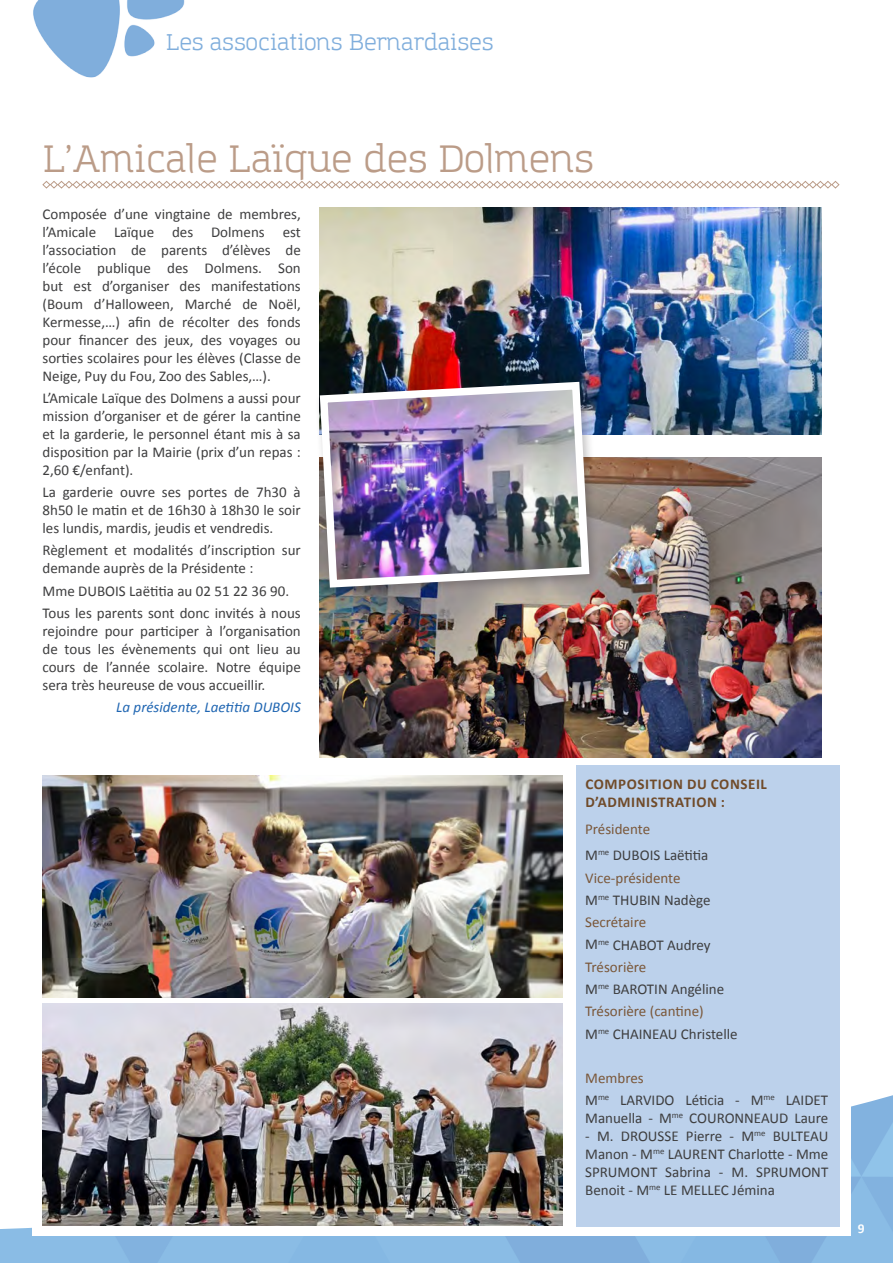
<style>
.page{position:relative;width:893px;height:1263px;background:#fff}
.page>*{position:absolute;margin:0;border:0;box-sizing:border-box;transform-origin:0 0}
.t1{font:37.8px "Amazing Grotesk";color:#bb9c88}
.t2{font:22.5px "Amazing Grotesk";color:#80aedc}
.t3{font:15px/18px "Calibri";color:#3e3e3f;text-align:justify}
.t4{font:15px "Calibri";color:#7a5739}
.t5{font:700 15px/18px "Calibri";letter-spacing:.04em;color:#704b2a}
.t6{font:italic 15px "Calibri";color:#2066b2}
.t7{font:700 13.5px "Calibri";color:#fff}
</style>
<div class="page">
<img style="left:33px;top:0;width:152px;height:78px">
<svg style="left:42px;top:181px;width:798px;height:8px"></svg>
<div style="left:576px;top:765px;width:263px;height:461px;background:#bcd1eb"></div>
<img style="left:43px;top:775px;width:519px;height:222px">
<img style="left:320px;top:457px;width:502px;height:300px">
<img style="left:43px;top:1004px;width:519px;height:222px">
<img style="left:320px;top:207px;width:502px;height:228px">
<div style="left:315px;top:377px;width:286px;height:222px;background:#231f20;opacity:.27"></div>
<img style="left:316px;top:378px;width:277px;height:213px">
<h2 class="t2" style="left:166px;top:29px;width:329px">Les associations Bernardaises</h2>
<p class="t1" style="left:43px;top:136px;width:553px">L’Amicale Laïque des Dolmens</p>
<p class="t3" style="left:43px;top:204px;width:260px">Composée d’une vingtaine de membres, l’Amicale Laïque des Dolmens est l’association de parents d’élèves de l’école publique des Dolmens. Son but est d’organiser des manifestations (Boum d’Halloween, Marché de Noël, Kermesse,…) afin de récolter des fonds pour financer des jeux, des voyages ou sorties scolaires pour les élèves (Classe de Neige, Puy du Fou, Zoo des Sables,…).</p>
<p class="t3" style="left:43px;top:388px;width:260px">L’Amicale Laïque des Dolmens a aussi pour mission d’organiser et de gérer la cantine et la garderie, le personnel étant mis à sa disposition par la Mairie (prix d’un repas :<br>2,60 €/enfant).</p>
<p class="t3" style="left:43px;top:482px;width:260px">La garderie ouvre ses portes de 7h30 à 8h50 le matin et de 16h30 à 18h30 le soir les lundis, mardis, jeudis et vendredis.</p>
<p class="t3" style="left:43px;top:541px;width:260px">Règlement et modalités d’inscription sur demande auprès de la Présidente :</p>
<p class="t3" style="left:43px;top:581px;width:248px">Mme DUBOIS Laëtitia au 02 51 22 36 90.</p>
<p class="t3" style="left:43px;top:603px;width:260px">Tous les parents sont donc invités à nous rejoindre pour participer à l’organisation de tous les évènements qui ont lieu au cours de l’année scolaire. Notre équipe sera très heureuse de vous accueillir.</p>
<p class="t6" style="left:116px;top:698px;width:186px">La présidente, Laetitia DUBOIS</p>
<p class="t5" style="left:585px;top:775px;width:183px">COMPOSITION DU CONSEIL<br>D’ADMINISTRATION :</p>
<p class="t4" style="left:585px;top:820px;width:66px">Présidente</p>
<p class="t3" style="left:585px;top:846px;width:125px">M<sup>me</sup> DUBOIS Laëtitia</p>
<p class="t4" style="left:585px;top:868px;width:97px">Vice-présidente</p>
<p class="t3" style="left:585px;top:890px;width:127px">M<sup>me</sup> THUBIN Nadège</p>
<p class="t4" style="left:585px;top:913px;width:63px">Secrétaire</p>
<p class="t3" style="left:585px;top:935px;width:127px">M<sup>me</sup> CHABOT Audrey</p>
<p class="t4" style="left:585px;top:957px;width:63px">Trésorière</p>
<p class="t3" style="left:585px;top:979px;width:141px">M<sup>me</sup> BAROTIN Angéline</p>
<p class="t4" style="left:585px;top:1002px;width:120px">Trésorière (cantine)</p>
<p class="t3" style="left:585px;top:1024px;width:154px">M<sup>me</sup> CHAINEAU Christelle</p>
<p class="t4" style="left:585px;top:1069px;width:60px">Membres</p>
<p class="t3" style="left:585px;top:1090px;width:245px">M<sup>me</sup> LARVIDO Léticia - M<sup>me</sup> LAIDET<br>Manuella - M<sup>me</sup> COURONNEAUD Laure</p>
<p class="t3" style="left:585px;top:1126px;width:245px">- M. DROUSSE Pierre - M<sup>me</sup> BULTEAU Manon - M<sup>me</sup> LAURENT Charlotte - Mme SPRUMONT Sabrina - M. SPRUMONT Benoit - M<sup>me</sup> LE MELLEC Jémina</p>
<p class="t7" style="left:858px;top:1220px;width:8px">9</p>
</div>
